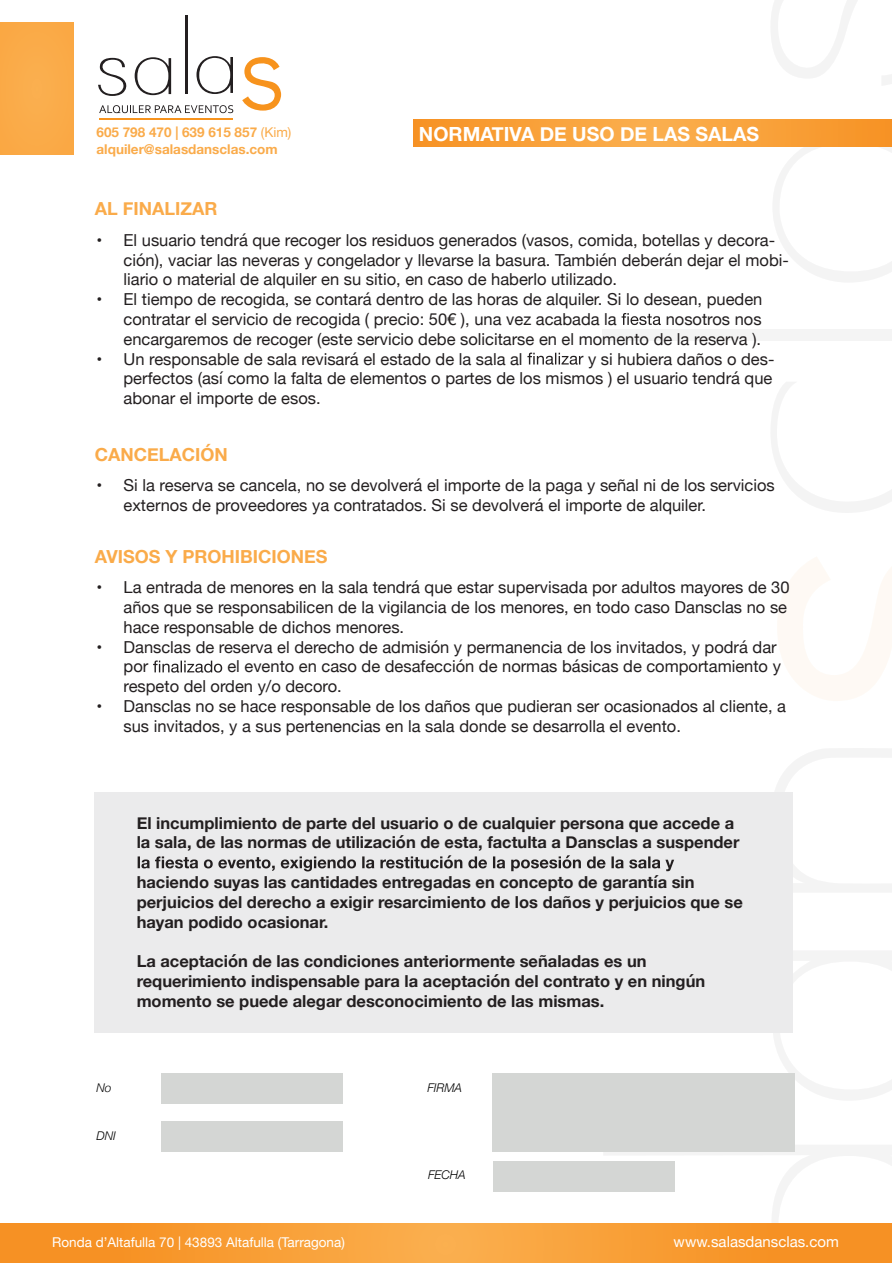
<style>
.page{position:relative;width:893px;height:1263px;background:#fff}
.page>*{position:absolute;margin:0;border:0;box-sizing:border-box;transform-origin:0 0}
.t1{font:700 19.5px "Helvetica Neue";color:#fff}
.t2{font:700 18px "Helvetica Neue";color:#faab4a}
.t3{font:16.5px/19.8px "Helvetica Neue";color:#231f20}
.t4{font:700 16.5px/19.8px "Helvetica Neue";color:#231f20}
.t5{font:15px "Helvetica Neue";color:#fff}
.t6{font:700 13.5px/16.2px "Helvetica Neue";color:#faab4a}
.t7{font:13.5px "Helvetica Neue";color:#fff}
.t8{font:italic 300 12px "Helvetica Neue";color:#000}
.s1{font-weight:400}
</style>
<div class="page">
<div style="left:0;top:22px;width:73px;height:132px;background:#faab48"></div>
<svg style="left:771px;top:748px;width:121px;height:145px"></svg>
<svg style="left:778px;top:557px;width:114px;height:144px"></svg>
<svg style="left:771px;top:382px;width:121px;height:131px"></svg>
<div style="left:602px;top:329px;width:290px;height:11px;background:#f4f4f4"></div>
<svg style="left:604px;top:1145px;width:288px;height:78px"></svg>
<svg style="left:773px;top:147px;width:119px;height:135px"></svg>
<svg style="left:773px;top:950px;width:119px;height:150px"></svg>
<svg style="left:771px;top:0;width:121px;height:85px"></svg>
<svg style="left:0;top:1223px;width:892px;height:39px;background:#f79c33"></svg>
<svg style="left:414px;top:120px;width:478px;height:27px;background:#f8a039"></svg>
<svg style="left:622px;top:313px;width:39px;height:12px"></svg>
<svg style="left:527px;top:353px;width:56px;height:12px"></svg>
<svg style="left:153px;top:660px;width:69px;height:12px"></svg>
<div style="left:161px;top:1073px;width:182px;height:31px;background:#d4d6d4"></div>
<div style="left:493px;top:1161px;width:182px;height:31px;background:#d4d6d4"></div>
<div style="left:161px;top:1122px;width:182px;height:30px;background:#d4d6d4"></div>
<div style="left:492px;top:1073px;width:303px;height:79px;background:#d4d6d4"></div>
<div style="left:94px;top:793px;width:698px;height:240px;background:#ebebec"></div>
<svg style="left:138px;top:855px;width:536px;height:16px"></svg>
<svg style="left:242px;top:57px;width:39px;height:54px"></svg>
<svg style="left:196px;top:56px;width:37px;height:38px"></svg>
<svg style="left:135px;top:57px;width:36px;height:38px"></svg>
<svg style="left:98px;top:58px;width:29px;height:38px"></svg>
<hr style="left:185px;top:16px;width:3px;height:78px;background:#231f20">
<svg style="left:99px;top:105px;width:134px;height:8px"></svg>
<hr style="left:99px;top:118px;width:134px;height:2px;background:#f7931d">
<p class="t6" style="left:97px;top:125px;width:196px">605 798 470 | 639 615 857 <span class="s1">(Kim) </span>alquiler@salasdansclas.com</p>
<p class="t2" style="left:95px;top:195px;width:124px">AL FINALIZAR</p>
<p class="t1" style="left:419px;top:119px;width:342px">NORMATIVA DE USO DE LAS SALAS</p>
<p class="t3" style="left:124px;top:231px;width:667px;text-indent:-27px">• El usuario tendrá que recoger los residuos generados (vasos, comida, botellas y decora&shy;ción), vaciar las neveras y congelador y llevarse la basura. También deberán dejar el mobi&shy;liario o material de alquiler en su sitio, en caso de haberlo utilizado.</p>
<p class="t3" style="left:124px;top:290px;width:640px;text-indent:-27px">• El tiempo de recogida, se contará dentro de las horas de alquiler. Si lo desean, pueden contratar el servicio de recogida ( precio: 50€ ), una vez acabada la</p>
<p class="t3" style="left:124px;top:310px;width:640px;text-align:right">nosotros nos<br>encargaremos de recoger (este servicio debe solicitarse en el momento de la reserva ).</p>
<p class="t3" style="left:97px;top:350px;width:428px">• Un responsable de sala revisará el estado de la sala al</p>
<p class="t3" style="left:124px;top:350px;width:652px;text-indent:464px">y si hubiera daños o des&shy;perfectos (así como la falta de elementos o partes de los mismos ) el usuario tendrá que abonar el importe de esos.</p>
<p class="t2" style="left:95px;top:440px;width:135px">CANCELACIÓN</p>
<p class="t3" style="left:124px;top:476px;width:653px;text-indent:-27px">• Si la reserva se cancela, no se devolverá el importe de la paga y señal ni de los servicios externos de proveedores ya contratados. Si se devolverá el importe de alquiler.</p>
<p class="t2" style="left:95px;top:542px;width:234px">AVISOS Y PROHIBICIONES</p>
<p class="t3" style="left:124px;top:578px;width:667px;text-indent:-27px">• La entrada de menores en la sala tendrá que estar supervisada por adultos mayores de 30 años que se responsabilicen de la vigilancia de los menores, en todo caso Dansclas no se hace responsable de dichos menores.</p>
<p class="t3" style="left:124px;top:638px;width:655px;text-indent:-27px">• Dansclas de reserva el derecho de admisión y permanencia de los invitados, y podrá dar por</p>
<p class="t3" style="left:124px;top:658px;width:659px;text-indent:104px">el evento en caso de desafección de normas básicas de comportamiento y respeto del orden y/o decoro.</p>
<p class="t3" style="left:124px;top:697px;width:664px;text-indent:-27px">• Dansclas no se hace responsable de los daños que pudieran ser ocasionados al cliente, a sus invitados, y a sus pertenencias en la sala donde se desarrolla el evento.</p>
<p class="t4" style="left:137px;top:813px;width:604px">El incumplimiento de parte del usuario o de cualquier persona que accede a la sala, de las normas de utilización de esta, factulta a Dansclas a suspender</p>
<p class="t4" style="left:137px;top:873px;width:608px">haciendo suyas las cantidades entregadas en concepto de garantía sin perjuicios del derecho a exigir resarcimiento de los daños y perjuicios que se hayan podido ocasionar.</p>
<p class="t4" style="left:137px;top:952px;width:570px">La aceptación de las condiciones anteriormente señaladas es un requerimiento indispensable para la aceptación del contrato y en ningún momento se puede alegar desconocimiento de las mismas.</p>
<p class="t8" style="left:97px;top:1078px;width:17px">No</p>
<p class="t8" style="left:427px;top:1078px;width:36px">FIRMA</p>
<p class="t8" style="left:97px;top:1126px;width:21px">DNI</p>
<p class="t8" style="left:428px;top:1166px;width:39px">FECHA</p>
<p class="t7" style="left:52px;top:1233px;width:294px">Ronda d’Altafulla 70 | 43893 Altafulla (Tarragona)</p>
<p class="t5" style="left:674px;top:1231px;width:167px">www.salasdansclas.com</p>
</div>
